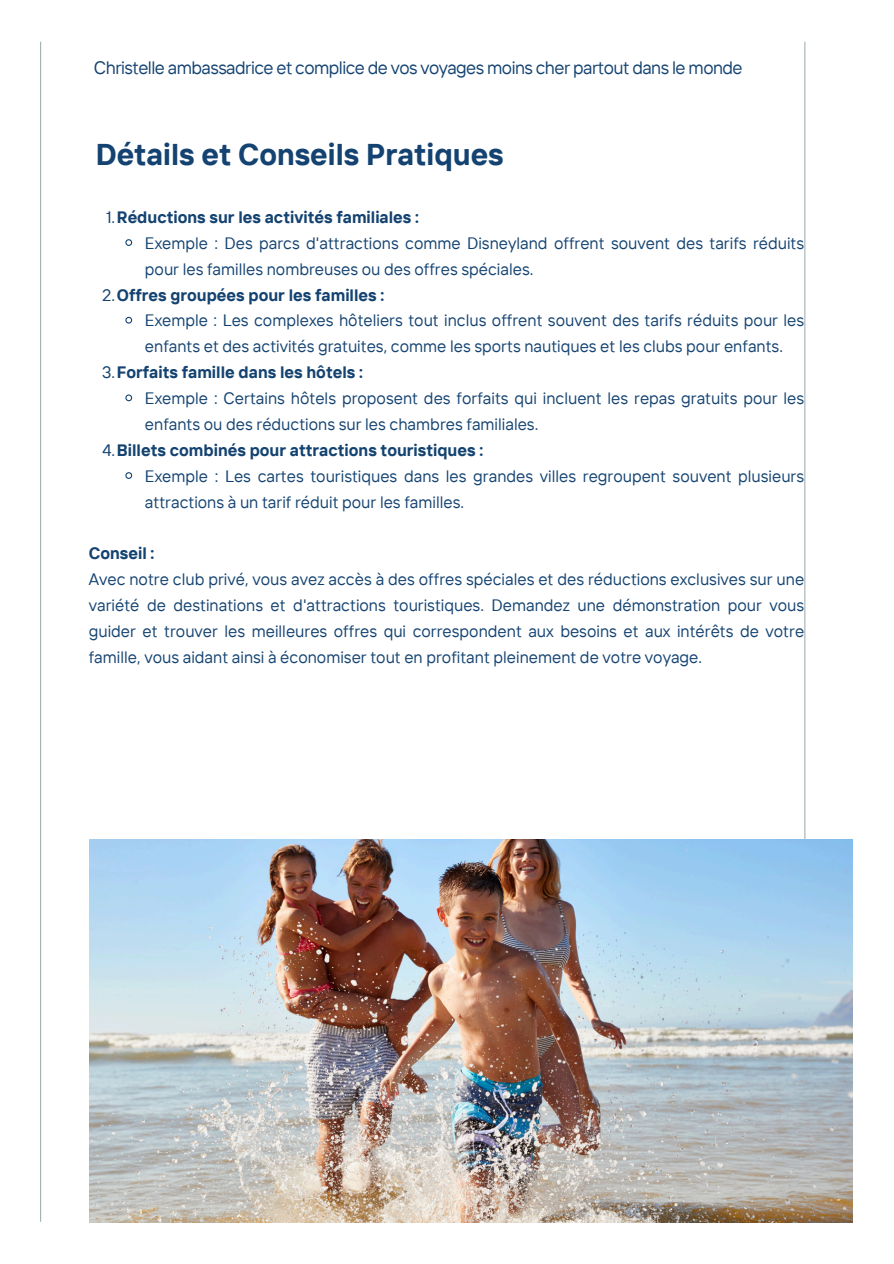
<style>
.page{position:relative;width:894px;height:1264px;background:#fff}
.page>*{position:absolute;margin:0;border:0;box-sizing:border-box;transform-origin:0 0}
.t1{font:700 30px "TT Interphases";color:#144371}
.t2{font:18px "TT Interphases";letter-spacing:-.03em;color:#144371}
.t3{font:16.5px/25.8px "TT Interphases";color:#144371}
.t4{font:700 16.5px "TT Interphases";color:#144371}
.s1{font-weight:400}
</style>
<div class="page">
<hr style="left:804px;top:42px;width:1px;height:1179px;background:#a4b2b2">
<svg style="left:125px;top:239px;width:8px;height:7px"></svg>
<svg style="left:125px;top:316px;width:8px;height:8px"></svg>
<svg style="left:125px;top:394px;width:8px;height:8px"></svg>
<svg style="left:125px;top:472px;width:8px;height:7px"></svg>
<hr style="left:40px;top:42px;width:1px;height:1179px;background:#a4b2b2">
<img style="left:89px;top:839px;width:763px;height:383px">
<p class="t2" style="left:94px;top:56px;width:650px">Christelle ambassadrice et complice de vos voyages moins cher partout dans le monde</p>
<p class="t1" style="left:96px;top:135px;width:409px">Détails et Conseils Pratiques</p>
<h1 class="t4" style="left:106px;top:206px;width:314px"><span class="s1">1.</span>Réductions sur les activités familiales :</h1>
<p class="t3" style="left:145px;top:230px;width:660px">Exemple : Des parcs d'attractions comme Disneyland offrent souvent des tarifs réduits pour les familles nombreuses ou des offres spéciales.</p>
<p class="t4" style="left:102px;top:284px;width:283px"><span class="s1">2.</span>Offres groupées pour les familles :</p>
<p class="t3" style="left:145px;top:307px;width:660px">Exemple : Les complexes hôteliers tout inclus offrent souvent des tarifs réduits pour les enfants et des activités gratuites, comme les sports nautiques et les clubs pour enfants.</p>
<p class="t4" style="left:102px;top:361px;width:262px"><span class="s1">3.</span>Forfaits famille dans les hôtels :</p>
<p class="t3" style="left:145px;top:385px;width:660px">Exemple : Certains hôtels proposent des forfaits qui incluent les repas gratuits pour les enfants ou des réductions sur les chambres familiales.</p>
<p class="t4" style="left:102px;top:439px;width:382px"><span class="s1">4.</span>Billets combinés pour attractions touristiques :</p>
<p class="t3" style="left:145px;top:462px;width:660px">Exemple : Les cartes touristiques dans les grandes villes regroupent souvent plusieurs attractions à un tarif réduit pour les familles.</p>
<p class="t4" style="left:89px;top:543px;width:67px">Conseil :</p>
<p class="t3" style="left:89px;top:566px;width:716px;text-align:justify">Avec notre club privé, vous avez accès à des offres spéciales et des réductions exclusives sur une variété de destinations et d'attractions touristiques. Demandez une démonstration pour vous guider et trouver les meilleures offres qui correspondent aux besoins et aux intérêts de votre famille, vous aidant ainsi à économiser tout en profitant pleinement de votre voyage.</p>
</div>
